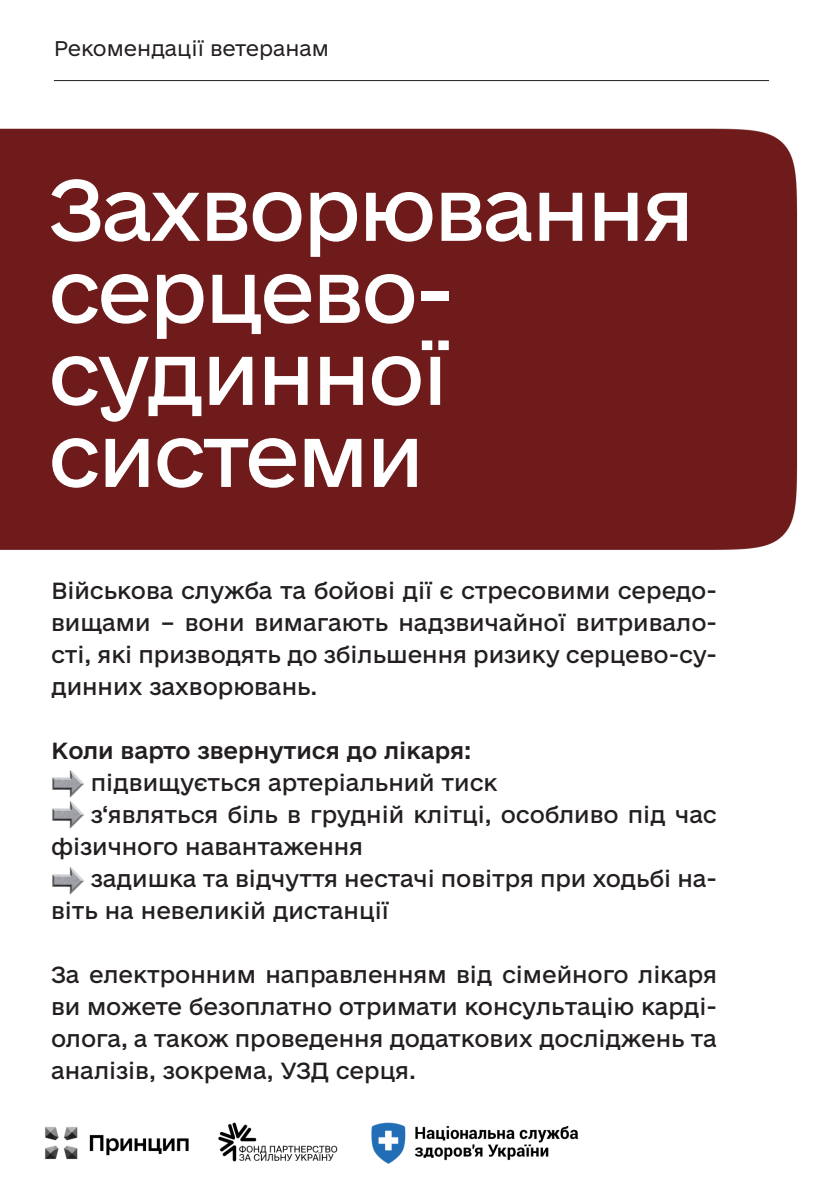
<style>
.page{position:relative;width:840px;height:1191px;background:#fff}
.page>*{position:absolute;margin:0;border:0;box-sizing:border-box;transform-origin:0 0}
.t1{font:82px/82px "e Ukraine Regular";letter-spacing:-.03em;color:#fff}
.t2{font:22px/32px "e Ukraine Regular";letter-spacing:-.005em;color:#231f20;text-align:justify}
.t3{font:22px "e Ukraine Medium";letter-spacing:-.005em;color:#231f20}
.t4{font:20px "e Ukraine Light";letter-spacing:-.005em;color:#231f20}
</style>
<div class="page">
<img style="left:0;top:80px;width:798px;height:1084px">
<hr style="left:54px;top:80px;width:714px;height:1px;background:#231f20">
<img style="left:51px;top:768px;width:32px;height:30px">
<img style="left:51px;top:800px;width:32px;height:30px">
<img style="left:51px;top:865px;width:32px;height:30px">
<p class="t4" style="left:54px;top:37px;width:276px">Рекомендації ветеранам</p>
<p class="t1" style="left:48px;top:172px;width:647px">Захворювання серцево-</p>
<p class="t1" style="left:48px;top:336px;width:401px">судинної</p>
<p class="t1" style="left:48px;top:418px;width:377px">системи</p>
<p class="t2" style="left:51px;top:575px;width:667px">Військова служба та бойові дії є стресовими середо&shy;вищами – вони вимагають надзвичайної витривало&shy;сті, які призводять до збільшення ризику серцево-су&shy;динних захворювань.</p>
<p class="t3" style="left:51px;top:737px;width:421px">Коли варто звернутися до лікаря:</p>
<p class="t2" style="left:91px;top:767px;width:408px">підвищується артеріальний тиск</p>
<p class="t2" style="left:51px;top:799px;width:667px;text-indent:40px">з‘являться біль в грудній клітці, особливо під час фізичного навантаження</p>
<p class="t2" style="left:51px;top:863px;width:667px;text-indent:40px">задишка та відчуття нестачі повітря при ходьбі на&shy;віть на невеликій дистанції</p>
<p class="t2" style="left:51px;top:959px;width:667px">За електронним направленням від сімейного лікаря ви можете безоплатно отримати консультацію карді&shy;олога, а також проведення додаткових досліджень та аналізів, зокрема, УЗД серця.</p>
</div>
